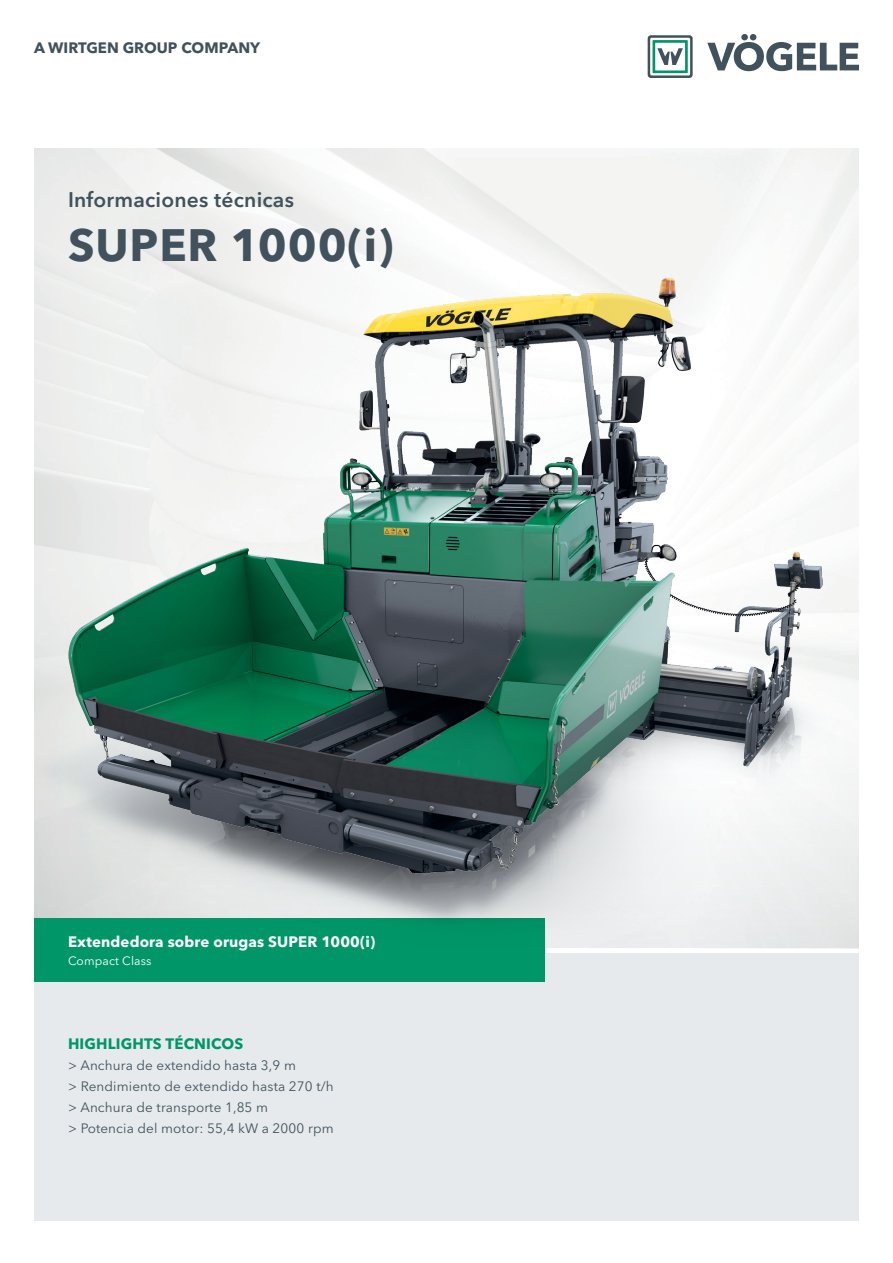
<style>
.page{position:relative;width:893px;height:1263px;background:#fff}
.page>*{position:absolute;margin:0;border:0;box-sizing:border-box;transform-origin:0 0}
.t1{font:700 45px "Avenir Next LT Pro";letter-spacing:.02em;color:#41525c}
.t2{font:600 21px "Avenir Next LT Pro";letter-spacing:.01em;color:#41525c}
.t3{font:700 15px "Avenir Next LT Pro";letter-spacing:.01em;color:#fff}
.t4{font:700 15px "Avenir Next LT Pro";color:#41525c}
.t5{font:700 15px "Avenir Next LT Pro";letter-spacing:.01em;color:#009667}
.t6{font:13.5px/21px "Avenir Next LT Pro";letter-spacing:.01em;color:#41525c}
.t7{font:12px "Avenir Next LT Pro";letter-spacing:.01em;color:#fff}
</style>
<div class="page">
<div style="left:34px;top:952px;width:825px;height:268px;background:#e6eaed"></div>
<svg style="left:707px;top:34px;width:152px;height:37px"></svg>
<svg style="left:648px;top:35px;width:45px;height:43px"></svg>
<div style="left:34px;top:919px;width:510px;height:63px;background:#009667"></div>
<img style="left:34px;top:149px;width:825px;height:798px">
<img style="left:51px;top:149px;width:804px;height:782px">
<p class="t4" style="left:34px;top:39px;width:228px">A WIRTGEN GROUP COMPANY</p>
<h2 class="t2" style="left:68px;top:187px;width:228px">Informaciones técnicas</h2>
<h1 class="t1" style="left:68px;top:218px;width:327px">SUPER 1000(i)</h1>
<p class="t3" style="left:68px;top:933px;width:309px">Extendedora sobre orugas SUPER 1000(i)</p>
<p class="t7" style="left:68px;top:954px;width:85px">Compact Class</p>
<p class="t5" style="left:68px;top:1034px;width:177px">HIGHLIGHTS TÉCNICOS</p>
<p class="t6" style="left:68px;top:1055px;width:267px">&gt; Anchura de extendido hasta 3,9 m<br>&gt; Rendimiento de extendido hasta 270 t/h &gt; Anchura de transporte 1,85 m<br>&gt; Potencia del motor: 55,4 kW a 2000 rpm</p>
</div>
